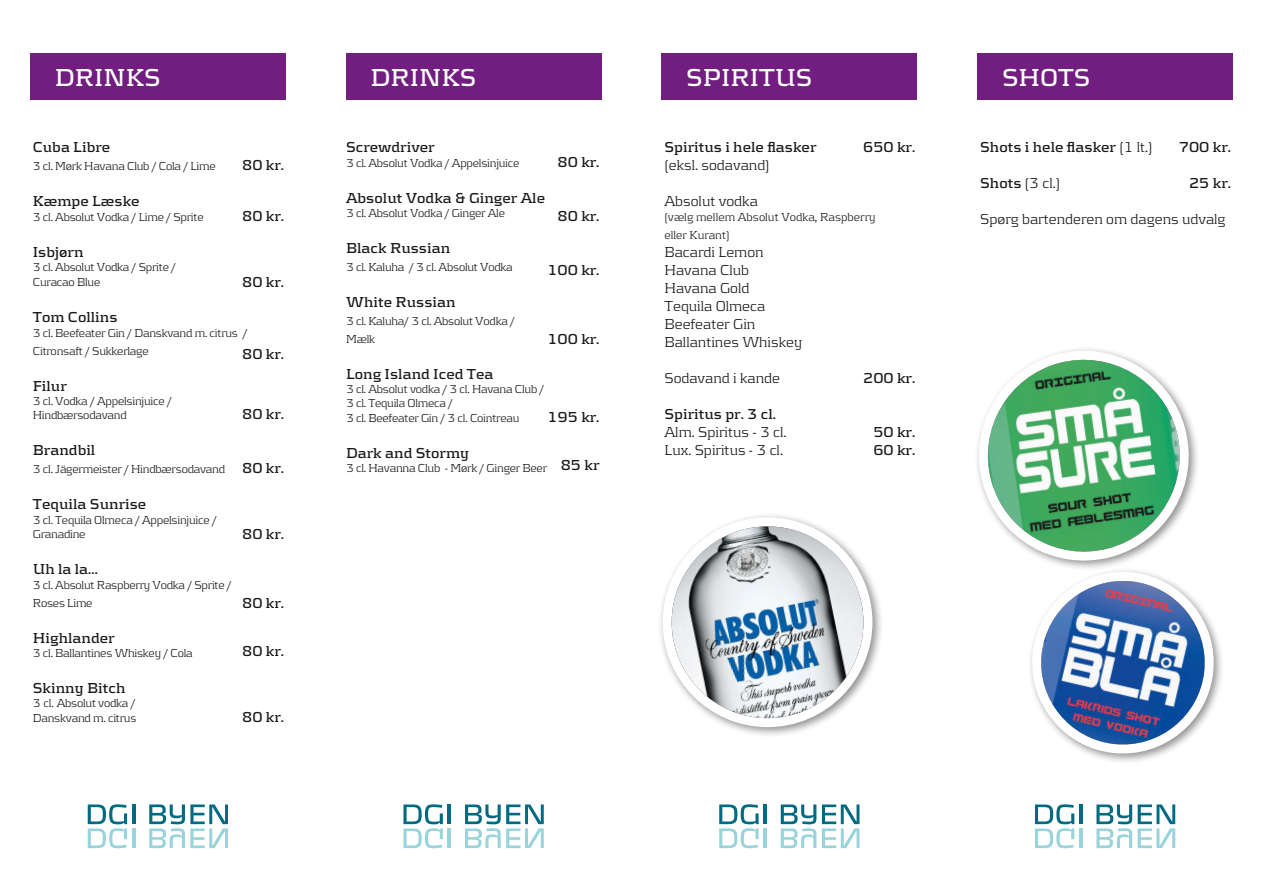
<style>
.page{position:relative;width:1263px;height:893px;background:#fff}
.page>*{position:absolute;margin:0;border:0;box-sizing:border-box;transform-origin:0 0}
.t1{font:700 25.5px "Kontrapunkt";color:#fff}
.t2{font:700 15px "Kontrapunkt";color:#1b181c}
.t3{font:300 15px "Kontrapunkt";color:#1b181c}
.t4{font:300 12px/14.4px "Kontrapunkt";letter-spacing:-.02em;color:#1b181c}
.t5{font:300 12px "Kontrapunkt";color:#1b181c}
.s1{font-weight:300}
.s2{font-weight:700}
</style>
<div class="page">
<div style="left:30px;top:53px;width:255px;height:47px;background:#711e80"></div>
<div style="left:346px;top:53px;width:255px;height:47px;background:#711e80"></div>
<div style="left:662px;top:53px;width:255px;height:47px;background:#711e80"></div>
<div style="left:977px;top:53px;width:256px;height:47px;background:#711e80"></div>
<hr style="left:132px;top:804px;width:3px;height:20px;background:#006a82">
<svg style="left:88px;top:804px;width:39px;height:44px"></svg>
<hr style="left:132px;top:828px;width:3px;height:20px;background:#98d4da">
<svg style="left:149px;top:804px;width:79px;height:44px"></svg>
<hr style="left:764px;top:804px;width:3px;height:20px;background:#006a82">
<svg style="left:719px;top:804px;width:40px;height:44px"></svg>
<hr style="left:764px;top:828px;width:3px;height:20px;background:#98d4da">
<svg style="left:781px;top:804px;width:35px;height:44px"></svg>
<svg style="left:822px;top:804px;width:37px;height:44px"></svg>
<hr style="left:448px;top:804px;width:3px;height:20px;background:#006a82">
<svg style="left:403px;top:804px;width:40px;height:44px"></svg>
<hr style="left:448px;top:828px;width:3px;height:20px;background:#98d4da">
<svg style="left:465px;top:804px;width:79px;height:44px"></svg>
<hr style="left:1079px;top:804px;width:3px;height:20px;background:#006a82">
<svg style="left:1035px;top:804px;width:39px;height:44px"></svg>
<hr style="left:1079px;top:828px;width:3px;height:20px;background:#98d4da">
<svg style="left:1096px;top:804px;width:36px;height:44px"></svg>
<svg style="left:1138px;top:804px;width:37px;height:44px"></svg>
<div style="left:657px;top:512px;width:227px;height:226px;background:#1b181c;opacity:.48"></div>
<svg style="left:667px;top:522px;width:201px;height:201px"></svg>
<img style="left:672px;top:526px;width:191px;height:192px;border-radius:96px">
<div style="left:663px;top:517px;width:209px;height:210px;border:9px solid #fff;border-radius:50%"></div>
<div style="left:974px;top:346px;width:225px;height:225px;background:#1b181c;opacity:.48"></div>
<svg style="left:974px;top:346px;width:221px;height:221px"></svg>
<div style="left:1027px;top:567px;width:198px;height:197px;background:#1b181c;opacity:.48"></div>
<svg style="left:1022px;top:562px;width:201px;height:196px"></svg>
<p class="t1" style="left:55px;top:62px;width:107px">DRINKS</p>
<p class="t1" style="left:370px;top:62px;width:107px">DRINKS</p>
<p class="t1" style="left:686px;top:62px;width:128px">SPIRITUS</p>
<p class="t1" style="left:1002px;top:62px;width:90px">SHOTS</p>
<p class="t2" style="left:33px;top:139px;width:79px">Cuba Libre</p>
<p class="t4" style="left:33px;top:159px;width:184px">3 cl. Mørk Havana Club / Cola / Lime</p>
<p class="t2" style="left:33px;top:193px;width:108px">Kæmpe Læske</p>
<p class="t4" style="left:33px;top:209px;width:172px">3 cl. Absolut Vodka / Lime / Sprite</p>
<p class="t2" style="left:33px;top:243px;width:52px">Isbjørn</p>
<p class="t4" style="left:33px;top:260px;width:145px">3 cl. Absolut Vodka / Sprite /</p>
<p class="t4" style="left:33px;top:275px;width:69px">Curacao Blue</p>
<p class="t2" style="left:33px;top:308px;width:86px">Tom Collins</p>
<p class="t4" style="left:33px;top:325px;width:216px">3 cl. Beefeater Gin / Danskvand m. citrus /</p>
<p class="t4" style="left:33px;top:343px;width:117px">Citronsaft / Sukkerlage</p>
<p class="t2" style="left:33px;top:377px;width:35px">Filur</p>
<p class="t4" style="left:33px;top:393px;width:141px">3 cl. Vodka / Appelsinjuice /</p>
<p class="t4" style="left:33px;top:408px;width:95px">Hindbærsodavand</p>
<p class="t2" style="left:33px;top:442px;width:64px">Brandbil</p>
<p class="t4" style="left:33px;top:462px;width:194px">3 cl. Jägermeister / Hindbærsodavand</p>
<p class="t2" style="left:33px;top:496px;width:115px">Tequila Sunrise</p>
<p class="t4" style="left:33px;top:512px;width:186px">3 cl. Tequila Olmeca / Appelsinjuice /<br>Granadine</p>
<p class="t2" style="left:33px;top:560px;width:67px">Uh la la...</p>
<p class="t4" style="left:33px;top:575px;width:201px;line-height:18px">3 cl. Absolut Raspberry Vodka / Sprite /<br>Roses Lime</p>
<p class="t2" style="left:33px;top:629px;width:83px">Highlander</p>
<p class="t4" style="left:33px;top:645px;width:161px">3 cl. Ballantines Whiskey / Cola</p>
<p class="t2" style="left:33px;top:679px;width:94px">Skinny Bitch</p>
<p class="t4" style="left:33px;top:696px;width:104px">3 cl. Absolut vodka /</p>
<p class="t4" style="left:33px;top:710px;width:105px">Danskvand m. citrus</p>
<p class="t2" style="left:242px;top:157px;width:43px">80 kr.</p>
<p class="t2" style="left:242px;top:207px;width:43px">80 kr.</p>
<p class="t2" style="left:242px;top:273px;width:43px">80 kr.</p>
<p class="t2" style="left:242px;top:345px;width:43px">80 kr.</p>
<p class="t2" style="left:242px;top:405px;width:43px">80 kr.</p>
<p class="t2" style="left:242px;top:459px;width:43px">80 kr.</p>
<p class="t2" style="left:242px;top:525px;width:43px">80 kr.</p>
<p class="t2" style="left:242px;top:594px;width:43px">80 kr.</p>
<p class="t2" style="left:242px;top:642px;width:43px">80 kr.</p>
<p class="t2" style="left:242px;top:708px;width:43px">80 kr.</p>
<p class="t2" style="left:346px;top:139px;width:90px">Screwdriver</p>
<p class="t4" style="left:346px;top:155px;width:175px">3 cl. Absolut Vodka / Appelsinjuice</p>
<p class="t2" style="left:346px;top:189px;width:201px">Absolut Vodka &amp; Ginger Ale</p>
<p class="t4" style="left:346px;top:206px;width:161px">3 cl. Absolut Vodka / Ginger Ale</p>
<p class="t2" style="left:346px;top:239px;width:106px">Black Russian</p>
<p class="t4" style="left:346px;top:260px;width:168px">3 cl. Kaluha / 3 cl. Absolut Vodka</p>
<p class="t2" style="left:346px;top:293px;width:111px">White Russian</p>
<p class="t4" style="left:346px;top:313px;width:170px">3 cl. Kaluha/ 3 cl. Absolut Vodka /</p>
<p class="t4" style="left:346px;top:331px;width:31px">Mælk</p>
<p class="t2" style="left:346px;top:365px;width:149px">Long Island Iced Tea</p>
<p class="t4" style="left:346px;top:381px;width:200px">3 cl. Absolut vodka / 3 cl. Havana Club /</p>
<p class="t4" style="left:346px;top:396px;width:109px">3 cl. Tequila Olmeca /</p>
<p class="t4" style="left:346px;top:410px;width:175px">3 cl. Beefeater Gin / 3 cl. Cointreau</p>
<p class="t2" style="left:346px;top:444px;width:125px">Dark and Stormy</p>
<p class="t4" style="left:346px;top:461px;width:203px">3 cl. Havanna Club - Mørk / Ginger Beer</p>
<p class="t2" style="left:558px;top:154px;width:43px">80 kr.</p>
<p class="t2" style="left:558px;top:208px;width:43px">80 kr.</p>
<p class="t2" style="left:547px;top:262px;width:54px">100 kr.</p>
<p class="t2" style="left:547px;top:331px;width:54px">100 kr.</p>
<p class="t2" style="left:547px;top:409px;width:54px">195 kr.</p>
<p class="t2" style="left:561px;top:457px;width:40px">85 kr</p>
<p class="t2" style="left:664px;top:139px;width:154px">Spiritus i hele flasker</p>
<p class="t3" style="left:664px;top:157px;width:107px">(eksl. sodavand)</p>
<p class="t3" style="left:664px;top:193px;width:95px">Absolut vodka</p>
<p class="t5" style="left:664px;top:210px;width:213px">(vælg mellem Absolut Vodka, Raspberry</p>
<p class="t5" style="left:664px;top:228px;width:67px">eller Kurant)</p>
<p class="t3" style="left:664px;top:243px;width:101px">Bacardi Lemon</p>
<p class="t3" style="left:664px;top:261px;width:86px">Havana Club</p>
<p class="t3" style="left:664px;top:279px;width:87px">Havana Gold</p>
<p class="t3" style="left:664px;top:297px;width:102px">Tequila Olmeca</p>
<p class="t3" style="left:664px;top:315px;width:92px">Beefeater Gin</p>
<p class="t3" style="left:664px;top:333px;width:139px">Ballantines Whiskey</p>
<p class="t3" style="left:664px;top:369px;width:117px">Sodavand i kande</p>
<p class="t2" style="left:664px;top:405px;width:113px">Spiritus pr. 3 cl.</p>
<p class="t3" style="left:664px;top:423px;width:124px">Alm. Spiritus - 3 cl.</p>
<p class="t3" style="left:664px;top:441px;width:120px">Lux. Spiritus - 3 cl.</p>
<p class="t2" style="left:863px;top:139px;width:54px">650 kr.</p>
<p class="t2" style="left:863px;top:370px;width:54px">200 kr.</p>
<p class="t2" style="left:873px;top:424px;width:43px">50 kr.</p>
<p class="t2" style="left:873px;top:442px;width:43px">60 kr.</p>
<p class="t2" style="left:980px;top:139px;width:174px">Shots i hele flasker <span class="s1">(1 lt.)</span></p>
<p class="t3" style="left:980px;top:175px;width:81px"><span class="s2">Shots</span> (3 cl.)</p>
<p class="t3" style="left:980px;top:211px;width:247px">Spørg bartenderen om dagens udvalg</p>
<p class="t2" style="left:1179px;top:139px;width:54px">700 kr.</p>
<p class="t2" style="left:1189px;top:175px;width:43px">25 kr.</p>
</div>
